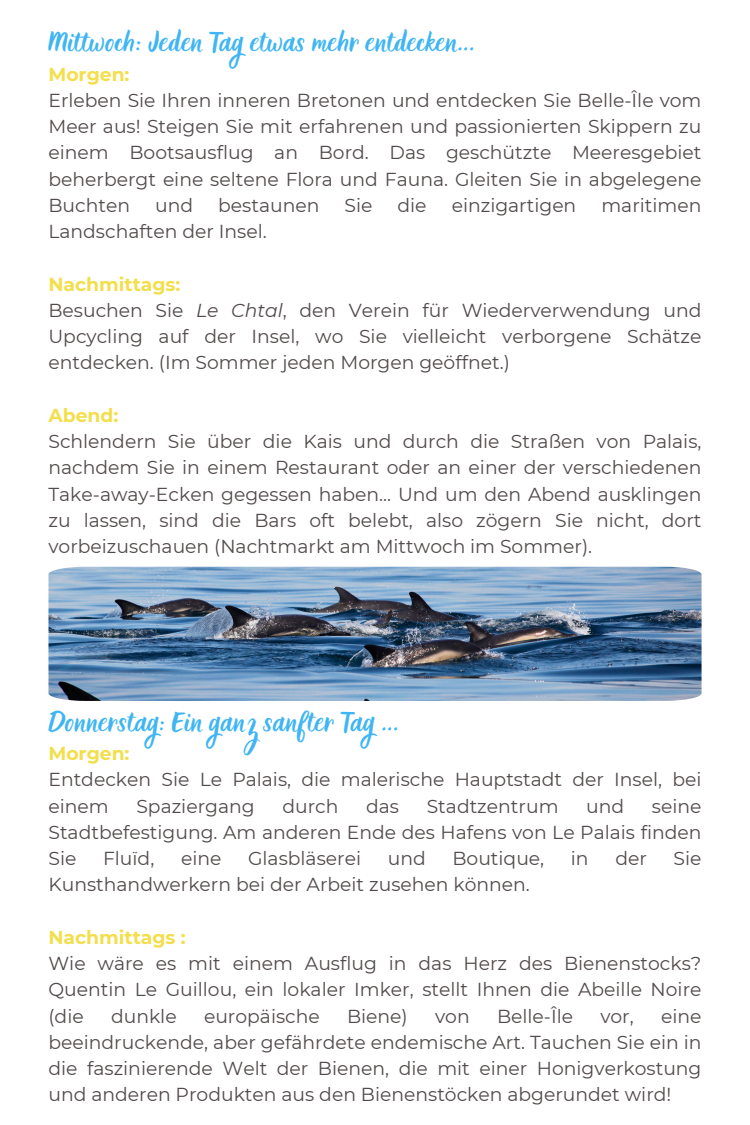
<style>
.page{position:relative;width:750px;height:1125px;background:#fff}
.page>*{position:absolute;margin:0;border:0;box-sizing:border-box;transform-origin:0 0}
.t1{font:22.5px "Holla";color:#40b5f4}
.t2{font:18.75px/26.2px "Montserrat";color:#524a4a;text-align:justify}
.t3{font:700 18.75px "Montserrat";color:#f3df4d}
.s1{font-style:italic}
</style>
<div class="page">
<img style="left:48px;top:567px;width:654px;height:134px">
<p class="t1" style="left:48px;top:29px;width:428px">Mittwoch: Jeden Tag etwas mehr entdecken...</p>
<h1 class="t3" style="left:48px;top:62px;width:83px">Morgen:</h1>
<p class="t2" style="left:48px;top:87px;width:655px">Erleben Sie Ihren inneren Bretonen und entdecken Sie Belle-Île vom Meer aus! Steigen Sie mit erfahrenen und passionierten Skippern zu einem Bootsausflug an Bord. Das geschützte Meeresgebiet beherbergt eine seltene Flora und Fauna. Gleiten Sie in abgelegene Buchten</p>
<p class="t2" style="left:155px;top:192px;width:40px">und</p>
<p class="t2" style="left:218px;top:192px;width:103px">bestaunen</p>
<p class="t2" style="left:345px;top:192px;width:29px">Sie</p>
<p class="t2" style="left:398px;top:192px;width:31px">die</p>
<p class="t2" style="left:452px;top:192px;width:126px">einzigartigen</p>
<p class="t2" style="left:601px;top:192px;width:102px">maritimen</p>
<p class="t2" style="left:48px;top:218px;width:220px">Landschaften der Insel.</p>
<p class="t3" style="left:48px;top:272px;width:133px">Nachmittags:</p>
<p class="t2" style="left:48px;top:297px;width:655px">Besuchen Sie <span class="s1">Le Chtal</span>, den Verein für Wiederverwendung und Upcycling auf der Insel, wo Sie vielleicht verborgene Schätze entdecken. (Im Sommer jeden Morgen geöffnet.)</p>
<p class="t3" style="left:48px;top:404px;width:71px">Abend:</p>
<p class="t2" style="left:48px;top:428px;width:655px">Schlendern Sie über die Kais und durch die Straßen von Palais, nachdem Sie in einem Restaurant oder an einer der verschiedenen Take-away-Ecken gegessen haben... Und um den Abend ausklingen zu lassen, sind die Bars oft belebt, also zögern Sie nicht, dort vorbeizuschauen (Nachtmarkt am Mittwoch im Sommer).</p>
<p class="t1" style="left:48px;top:709px;width:352px">Donnerstag: Ein ganz sanfter Tag ...</p>
<p class="t3" style="left:48px;top:742px;width:83px">Morgen:</p>
<h1 class="t2" style="left:48px;top:767px;width:655px">Entdecken Sie Le Palais, die malerische Hauptstadt der Insel, bei einem</h1>
<h1 class="t2" style="left:48px;top:793px;width:655px;text-indent:603px">seine Stadtbefestigung. Am anderen Ende des Hafens von Le Palais finden Sie</h1>
<h1 class="t2" style="left:136px;top:793px;width:120px">Spaziergang</h1>
<h1 class="t2" style="left:282px;top:793px;width:58px">durch</h1>
<h1 class="t2" style="left:366px;top:793px;width:34px">das</h1>
<h1 class="t2" style="left:427px;top:793px;width:133px">Stadtzentrum</h1>
<h1 class="t2" style="left:586px;top:793px;width:40px">und</h1>
<h1 class="t2" style="left:103px;top:845px;width:53px">Fluïd,</h1>
<h1 class="t2" style="left:181px;top:845px;width:42px">eine</h1>
<h1 class="t2" style="left:248px;top:845px;width:114px">Glasbläserei</h1>
<h1 class="t2" style="left:388px;top:845px;width:40px">und</h1>
<h1 class="t2" style="left:452px;top:845px;width:93px">Boutique,</h1>
<h1 class="t2" style="left:571px;top:845px;width:19px">in</h1>
<h1 class="t2" style="left:615px;top:845px;width:33px">der</h1>
<h1 class="t2" style="left:674px;top:845px;width:29px">Sie</h1>
<h1 class="t2" style="left:48px;top:872px;width:483px">Kunsthandwerkern bei der Arbeit zusehen können.</h1>
<p class="t3" style="left:48px;top:926px;width:139px">Nachmittags :</p>
<p class="t2" style="left:48px;top:950px;width:655px">Wie wäre es mit einem Ausflug in das Herz des Bienenstocks?<br>Quentin Le Guillou, ein lokaler Imker, stellt Ihnen die Abeille Noire (die</p>
<p class="t2" style="left:111px;top:1003px;width:67px">dunkle</p>
<p class="t2" style="left:204px;top:1003px;width:117px">europäische</p>
<p class="t2" style="left:347px;top:1003px;width:62px">Biene)</p>
<p class="t2" style="left:435px;top:1003px;width:36px">von</p>
<p class="t2" style="left:497px;top:1003px;width:78px">Belle-Île</p>
<p class="t2" style="left:600px;top:1003px;width:35px">vor,</p>
<p class="t2" style="left:48px;top:1003px;width:655px;text-indent:613px">eine beeindruckende, aber gefährdete endemische Art. Tauchen Sie ein in die faszinierende Welt der Bienen, die mit einer Honigverkostung und anderen Produkten aus den Bienenstöcken abgerundet wird!</p>
</div>
